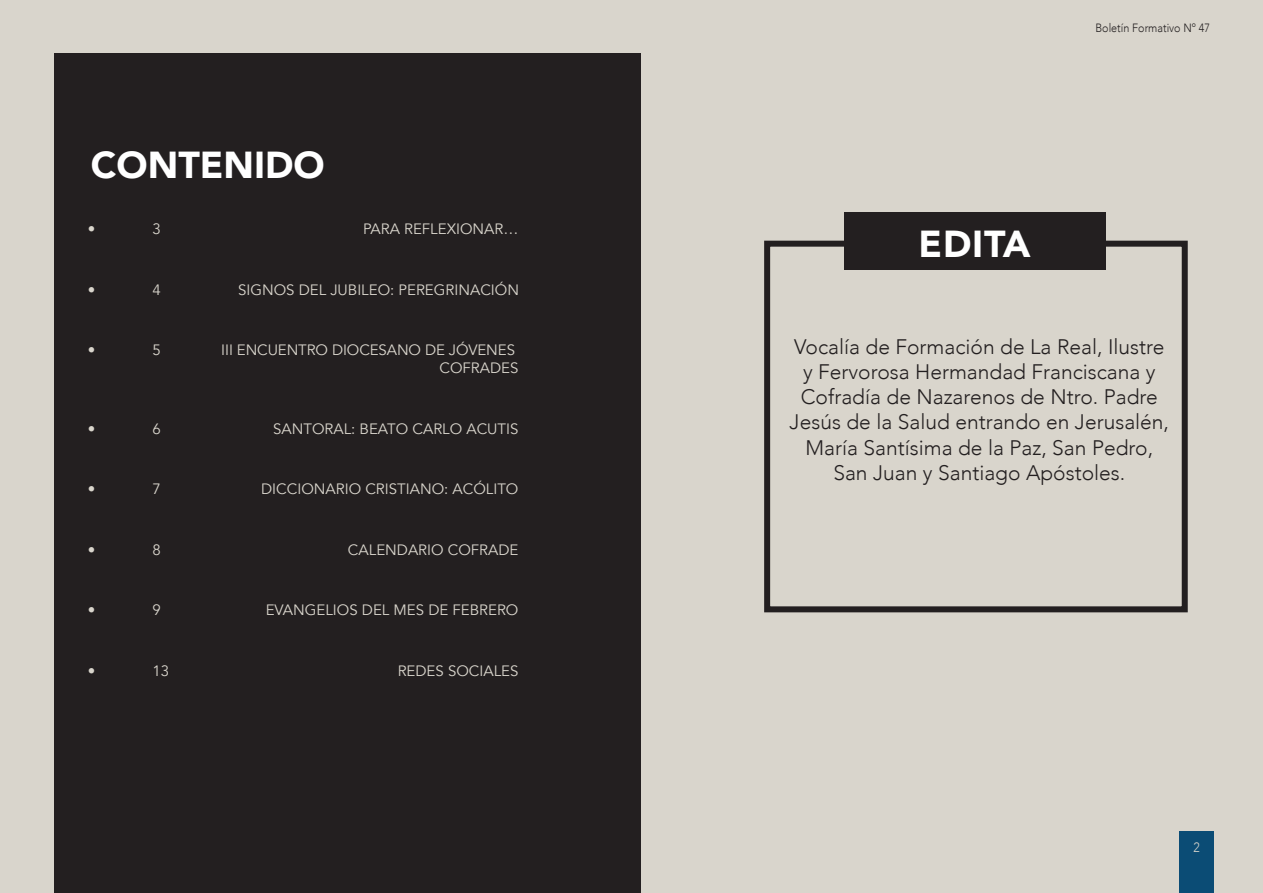
<style>
.page{position:relative;width:1263px;height:893px;background:#d9d5cc}
.page>*{position:absolute;margin:0;border:0;box-sizing:border-box;transform-origin:0 0}
.t1{font:900 37.5px "Avenir";color:#fff}
.t2{font:300 21px/25.2px "Avenir";color:#231f20;text-align:center}
.t3{font:15px/18px "Avenir";color:#d9d5cc;text-align:right}
.t4{font:300 13.5px "Avenir";color:#d9d5cc;scale:.9 1}
.t5{font:300 12px "Avenir";color:#231f20;scale:.9 1}
</style>
<div class="page">
<div style="left:1179px;top:831px;width:35px;height:62px;background:#0b4c75"></div>
<div style="left:54px;top:53px;width:587px;height:840px;background:#231f20"></div>
<div style="left:764px;top:241px;width:424px;height:371px;border:6px solid #231f20"></div>
<div style="left:844px;top:213px;width:262px;height:57px;background:#231f20"></div>
<h1 class="t1" style="left:91px;top:132px;width:235px">CONTENIDO</h1>
<p class="t3" style="left:88px;top:220px;width:9px">•</p>
<p class="t3" style="left:152px;top:220px;width:10px">3</p>
<p class="t3" style="left:363px;top:220px;width:157px">PARA REFLEXIONAR…</p>
<p class="t3" style="left:88px;top:281px;width:9px">•</p>
<p class="t3" style="left:152px;top:281px;width:10px">4</p>
<p class="t3" style="left:238px;top:281px;width:282px">SIGNOS DEL JUBILEO: PEREGRINACIÓN</p>
<p class="t3" style="left:88px;top:341px;width:9px">•</p>
<p class="t3" style="left:152px;top:341px;width:10px">5</p>
<p class="t3" style="left:221px;top:341px;width:299px">III ENCUENTRO DIOCESANO DE JÓVENES<br>COFRADES</p>
<p class="t3" style="left:88px;top:420px;width:9px">•</p>
<p class="t3" style="left:152px;top:420px;width:10px">6</p>
<p class="t3" style="left:273px;top:420px;width:247px">SANTORAL: BEATO CARLO ACUTIS</p>
<p class="t3" style="left:88px;top:480px;width:9px">•</p>
<p class="t3" style="left:152px;top:480px;width:10px">7</p>
<p class="t3" style="left:261px;top:480px;width:259px">DICCIONARIO CRISTIANO: ACÓLITO</p>
<p class="t3" style="left:88px;top:541px;width:9px">•</p>
<p class="t3" style="left:152px;top:541px;width:10px">8</p>
<p class="t3" style="left:348px;top:541px;width:172px">CALENDARIO COFRADE</p>
<p class="t3" style="left:88px;top:601px;width:9px">•</p>
<p class="t3" style="left:152px;top:601px;width:10px">9</p>
<p class="t3" style="left:266px;top:601px;width:254px">EVANGELIOS DEL MES DE FEBRERO</p>
<p class="t3" style="left:88px;top:662px;width:9px">•</p>
<p class="t3" style="left:152px;top:662px;width:18px">13</p>
<p class="t3" style="left:398px;top:662px;width:122px">REDES SOCIALES</p>
<p class="t5" style="left:1095px;top:21px;width:129px">Boletín Formativo Nº 47</p>
<h1 class="t1" style="left:919px;top:211px;width:114px">EDITA</h1>
<h2 class="t2" style="left:790px;top:334px;width:381px">Vocalía de Formación de La Real, Ilustre y Fervorosa Hermandad Franciscana y Cofradía de Nazarenos de Ntro. Padre Jesús de la Salud entrando en Jerusalén, María Santísima de la Paz, San Pedro, San Juan y Santiago Apóstoles.</h2>
<p class="t4" style="left:1193px;top:839px;width:9px">2</p>
</div>
